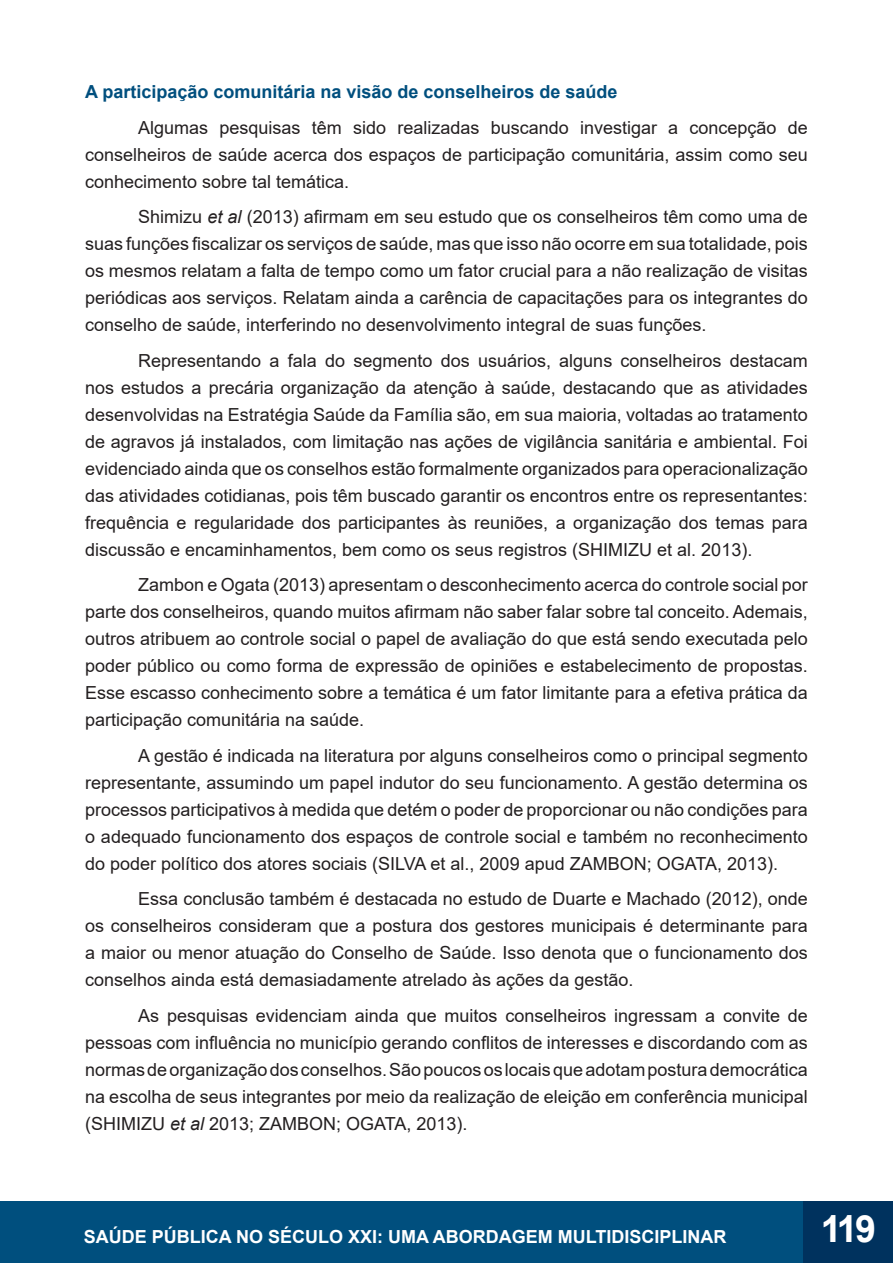
<style>
.page{position:relative;width:893px;height:1263px;background:#fff}
.page>*{position:absolute;margin:0;border:0;box-sizing:border-box;transform-origin:0 0}
.t1{font:700 37.5px "Arial";color:#fff}
.t2{font:18px/27px "Arial";color:#231f20;text-align:justify}
.t3{font:700 18px "Arial";color:#fff}
.t4{font:700 18px "Arial";color:#004f7e}
.s1{font-style:italic}
</style>
<div class="page">
<div style="left:0;top:1201px;width:810px;height:62px;background:#004f7e"></div>
<div style="left:804px;top:1201px;width:89px;height:62px;background:#00325e"></div>
<p class="t4" style="left:85px;top:79px;width:534px">A participação comunitária na visão de conselheiros de saúde</p>
<p class="t2" style="left:85px;top:114px;width:724px;text-indent:53px">Algumas pesquisas têm sido realizadas buscando investigar a concepção de conselheiros de saúde acerca dos espaços de participação comunitária, assim como seu conhecimento sobre tal temática.</p>
<p class="t2" style="left:85px;top:203px;width:724px;text-indent:53px">Shimizu <span class="s1">et al</span> (2013) afirmam em seu estudo que os conselheiros têm como uma de suas funções fiscalizar os serviços de saúde, mas que isso não ocorre em sua totalidade, pois os mesmos relatam a falta de tempo como um fator crucial para a não realização de visitas periódicas aos serviços. Relatam ainda a carência de capacitações para os integrantes do conselho de saúde, interferindo no desenvolvimento integral de suas funções.</p>
<p class="t2" style="left:85px;top:347px;width:724px;text-indent:53px">Representando a fala do segmento dos usuários, alguns conselheiros destacam nos estudos a precária organização da atenção à saúde, destacando que as atividades desenvolvidas na Estratégia Saúde da Família são, em sua maioria, voltadas ao tratamento de agravos já instalados, com limitação nas ações de vigilância sanitária e ambiental. Foi evidenciado ainda que os conselhos estão formalmente organizados para operacionalização das atividades cotidianas, pois têm buscado garantir os encontros entre os representantes: frequência e regularidade dos participantes às reuniões, a organização dos temas para discussão e encaminhamentos, bem como os seus registros (SHIMIZU et al. 2013).</p>
<p class="t2" style="left:85px;top:571px;width:724px;text-indent:53px">Zambon e Ogata (2013) apresentam o desconhecimento acerca do controle social por parte dos conselheiros, quando muitos afirmam não saber falar sobre tal conceito. Ademais, outros atribuem ao controle social o papel de avaliação do que está sendo executada pelo poder público ou como forma de expressão de opiniões e estabelecimento de propostas.<br>Esse escasso conhecimento sobre a temática é um fator limitante para a efetiva prática da participação comunitária na saúde.</p>
<p class="t2" style="left:85px;top:742px;width:724px;text-indent:53px">A gestão é indicada na literatura por alguns conselheiros como o principal segmento representante, assumindo um papel indutor do seu funcionamento. A gestão determina os processos participativos à medida que detém o poder de proporcionar ou não condições para o adequado funcionamento dos espaços de controle social e também no reconhecimento do poder político dos atores sociais (SILVA et al., 2009 apud ZAMBON; OGATA, 2013).</p>
<p class="t2" style="left:85px;top:885px;width:724px;text-indent:53px">Essa conclusão também é destacada no estudo de Duarte e Machado (2012), onde os conselheiros consideram que a postura dos gestores municipais é determinante para a maior ou menor atuação do Conselho de Saúde. Isso denota que o funcionamento dos conselhos ainda está demasiadamente atrelado às ações da gestão.</p>
<p class="t2" style="left:85px;top:1002px;width:724px;text-indent:53px">As pesquisas evidenciam ainda que muitos conselheiros ingressam a convite de pessoas com influência no município gerando conflitos de interesses e discordando com as normas de organização dos conselhos. São poucos os locais que adotam postura democrática na escolha de seus integrantes por meio da realização de eleição em conferência municipal (SHIMIZU <span class="s1">et al</span> 2013; ZAMBON; OGATA, 2013).</p>
<p class="t3" style="left:84px;top:1223px;width:644px">SAÚDE PÚBLICA NO SÉCULO XXI: UMA ABORDAGEM MULTIDISCIPLINAR</p>
<h1 class="t1" style="left:821px;top:1202px;width:57px">119</h1>
</div>
